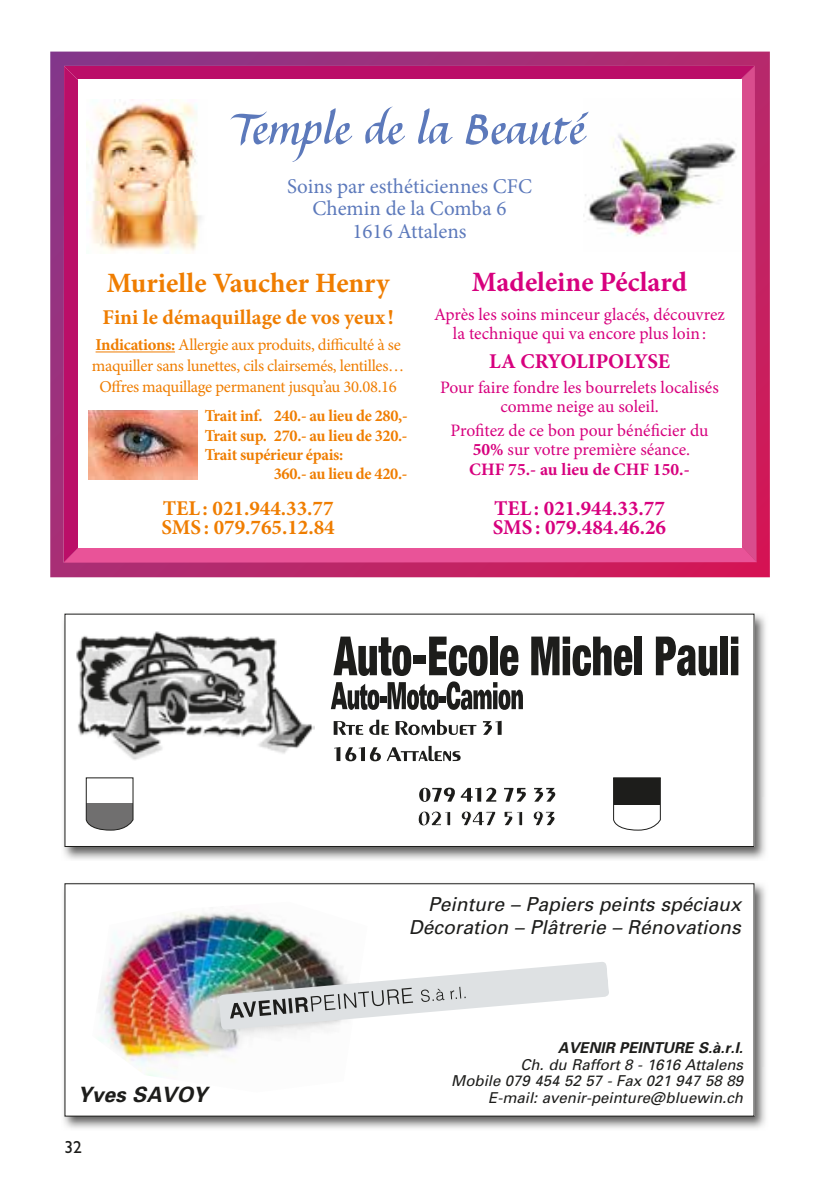
<style>
.page{position:relative;width:819px;height:1191px;background:#fff}
.page>*{position:absolute;margin:0;border:0;box-sizing:border-box;transform-origin:0 0}
.t1{font:700 28px "Minion Pro";color:#ef7d00}
.t2{font:700 28px "Minion Pro";color:#d7007e}
.t3{font:700 21px/19.2px "Minion Pro";color:#ef7d00}
.t4{font:21px/22.8px "Minion Pro";color:#5c79bb;text-align:center}
.t5{font:700 21px/19.2px "Minion Pro";color:#d7007e}
.t6{font:italic 700 21px "Univers";color:#1d1d1b}
.t7{font:italic 19.25px/23.1px "Univers";color:#1d1d1b;text-align:right}
.t8{font:17.5px/19.2px "Minion Pro";color:#d7007e;text-align:center}
.t9{font:17.5px "Gill Sans Std";color:#1d1d1b}
.t10{font:16.62px/21px "Minion Pro";letter-spacing:-.02em;color:#ef7d00;text-align:center}
.t11{font:700 16.62px "Minion Pro";letter-spacing:-.02em;color:#ef7d00}
.t12{font:italic 15.05px/16.4px "Univers";color:#1d1d1b;text-align:right}
.t13{font:italic 700 15.05px "Univers";color:#1d1d1b}
.s1{font-weight:700}
</style>
<div class="page">
<img style="left:63px;top:613px;width:703px;height:247px">
<div style="left:65px;top:614px;width:689px;height:232px;background:#fff"></div>
<div style="left:64px;top:613px;width:690px;height:234px;border:1px solid #1d1d1b"></div>
<img style="left:76px;top:631px;width:238px;height:129px">
<svg style="left:333px;top:721px;width:30px;height:14px"></svg>
<svg style="left:369px;top:719px;width:20px;height:16px"></svg>
<svg style="left:395px;top:719px;width:81px;height:17px"></svg>
<svg style="left:483px;top:721px;width:18px;height:14px"></svg>
<svg style="left:334px;top:746px;width:127px;height:15px"></svg>
<svg style="left:419px;top:787px;width:78px;height:15px"></svg>
<svg style="left:504px;top:788px;width:22px;height:13px"></svg>
<svg style="left:534px;top:788px;width:21px;height:13px"></svg>
<svg style="left:86px;top:777px;width:47px;height:53px"></svg>
<svg style="left:613px;top:777px;width:47px;height:53px"></svg>
<svg style="left:418px;top:811px;width:33px;height:15px"></svg>
<svg style="left:461px;top:811px;width:35px;height:15px"></svg>
<svg style="left:504px;top:811px;width:19px;height:15px"></svg>
<svg style="left:533px;top:811px;width:22px;height:15px"></svg>
<svg style="left:331px;top:636px;width:192px;height:74px"></svg>
<svg style="left:531px;top:636px;width:101px;height:40px"></svg>
<div style="left:634px;top:636px;width:8px;height:39px;background:#1d1d1b"></div>
<svg style="left:655px;top:636px;width:62px;height:40px"></svg>
<div style="left:720px;top:636px;width:7px;height:39px;background:#1d1d1b"></div>
<svg style="left:730px;top:636px;width:8px;height:39px"></svg>
<img style="left:63px;top:883px;width:703px;height:246px">
<div style="left:65px;top:883px;width:689px;height:233px;background:#fff"></div>
<div style="left:64px;top:883px;width:690px;height:233px;border:1px solid #1d1d1b"></div>
<img style="left:98px;top:912px;width:237px;height:165px">
<svg style="left:218px;top:961px;width:391px;height:69px"></svg>
<svg style="left:50px;top:52px;width:719px;height:525px;background:#af2b71"></svg>
<svg style="left:64px;top:66px;width:692px;height:496px"></svg>
<hr style="left:96px;top:351px;width:79px;height:1px;background:#ef7d00">
<img style="left:88px;top:410px;width:109px;height:70px">
<p class="t4" style="left:287px;top:175px;width:246px">Soins par esthéticiennes CFC<br>Chemin de la Comba 6<br>1616 Attalens</p>
<h1 class="t2" style="left:472px;top:262px;width:216px">Madeleine Péclard</h1>
<p class="t8" style="left:434px;top:305px;width:292px">Après les soins minceur glacés, découvrez la technique qui va encore plus loin :</p>
<p class="t5" style="left:489px;top:352px;width:182px">LA CRYOLIPOLYSE</p>
<p class="t8" style="left:440px;top:377px;width:280px">Pour faire fondre les bourrelets localisés comme neige au soleil.</p>
<p class="t8" style="left:450px;top:421px;width:259px">Profitez de ce bon pour bénéficier du<br><span class="s1">50%</span> sur votre première séance.<br><span class="s1">CHF 75.- au lieu de CHF 150.-</span></p>
<p class="t5" style="left:493px;top:498px;width:175px">TEL : 021.944.33.77<br>SMS : 079.484.46.26</p>
<h1 class="t1" style="left:107px;top:263px;width:284px">Murielle Vaucher Henry</h1>
<p class="t3" style="left:103px;top:308px;width:293px">Fini le démaquillage de vos yeux !</p>
<p class="t10" style="left:92px;top:334px;width:314px"><span class="s1">Indications:</span> Allergie aux produits, difficulté à se maquiller sans lunettes, cils clairsemés, lentilles…<br>Offres maquillage permanent jusqu’au 30.08.16</p>
<p class="t11" style="left:205px;top:404px;width:204px">Trait inf. 240.- au lieu de 280,-</p>
<p class="t11" style="left:205px;top:424px;width:204px">Trait sup. 270.- au lieu de 320.-</p>
<p class="t11" style="left:205px;top:443px;width:140px">Trait supérieur épais:</p>
<p class="t11" style="left:274px;top:462px;width:135px">360.- au lieu de 420.-</p>
<p class="t3" style="left:161px;top:498px;width:175px">TEL : 021.944.33.77<br>SMS : 079.765.12.84</p>
<p class="t6" style="left:78px;top:1080px;width:131px">Yves SAVOY</p>
<p class="t9" style="left:64px;top:1137px;width:19px">32</p>
<p class="t7" style="left:409px;top:892px;width:333px">Peinture – Papiers peints spéciaux<br>Décoration – Plâtrerie – Rénovations</p>
<p class="t13" style="left:558px;top:1038px;width:186px">AVENIR PEINTURE S.à.r.l.</p>
<p class="t12" style="left:451px;top:1056px;width:293px">Ch. du Raffort 8 - 1616 Attalens<br>Mobile 079 454 52 57 - Fax 021 947 58 89<br>E-mail: avenir-peinture@bluewin.ch</p>
</div>
